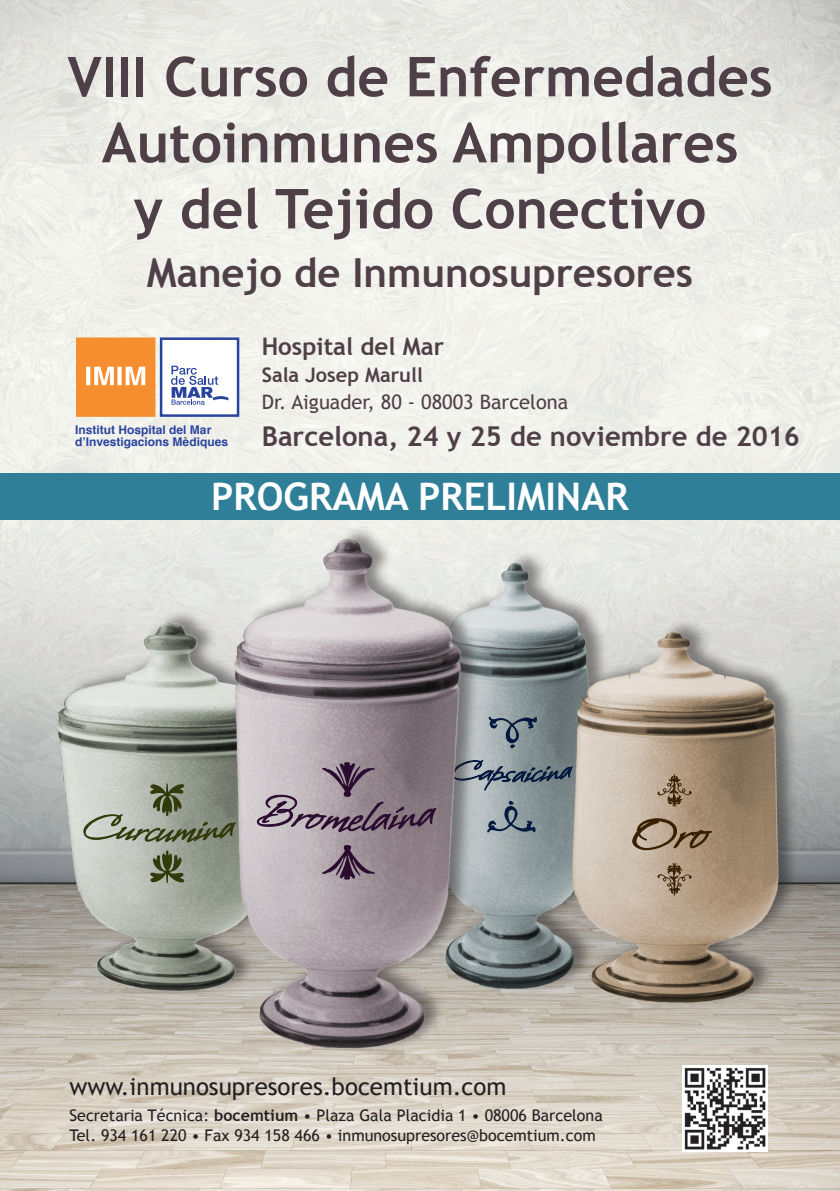
<style>
.page{position:relative;width:840px;height:1191px;background:#fff}
.page>*{position:absolute;margin:0;border:0;box-sizing:border-box;transform-origin:0 0}
.t1{font:700 55px/66px "Trebuchet MS";color:#4f3f47;text-align:center}
.t2{font:700 40px "Trebuchet MS";color:#4f3f47}
.t3{font:700 38px "Trebuchet MS";color:#fff}
.t4{font:700 27.4px "Trebuchet MS";color:#4f3f47}
.t5{font:700 24.2px "Trebuchet MS";color:#4f3f47}
.t6{font:24px "Trebuchet MS";color:#231f20}
.t7{font:20px "Trebuchet MS";color:#4f3f47}
.t8{font:700 20px "Trebuchet MS";color:#4f3f47}
.t9{font:16px/20px "Trebuchet MS";color:#231f20}
.t10{font:700 12px/12px "Helvetica";color:#29449c}
.s1{font-weight:700}
</style>
<div class="page">
<img style="left:0;top:0;width:839px;height:1191px">
<img style="left:28px;top:519px;width:172px;height:488px">
<svg style="left:150px;top:850px;width:34px;height:33px"></svg>
<img style="left:508px;top:519px;width:103px;height:486px">
<svg style="left:508px;top:801px;width:27px;height:31px"></svg>
<svg style="left:508px;top:716px;width:28px;height:32px"></svg>
<img style="left:567px;top:585px;width:246px;height:431px">
<svg style="left:657px;top:774px;width:34px;height:33px"></svg>
<svg style="left:83px;top:783px;width:117px;height:61px;background:#9fa495"></svg>
<svg style="left:508px;top:756px;width:64px;height:34px;background:#697880"></svg>
<img style="left:200px;top:519px;width:308px;height:561px">
<svg style="left:322px;top:845px;width:52px;height:34px;background:#847281"></svg>
<svg style="left:256px;top:762px;width:180px;height:70px;background:#92848e"></svg>
<svg style="left:632px;top:817px;width:80px;height:78px;background:#a8937b"></svg>
<img style="left:682px;top:1065px;width:85px;height:86px">
<div style="left:160px;top:337px;width:79px;height:80px;background:#fff;border:2px solid #29449c"></div>
<svg style="left:171px;top:366px;width:57px;height:39px"></svg>
<div style="left:76px;top:337px;width:79px;height:80px;background:#f68e30;border:2px solid #f68e30"></div>
<svg style="left:86px;top:367px;width:59px;height:18px"></svg>
<div style="left:0;top:473px;width:839px;height:46px;background:#307f99"></div>
<h1 class="t1" style="left:67px;top:44px;width:706px">VIII Curso de Enfermedades<br>Autoinmunes Ampollares<br>y del Tejido Conectivo</h1>
<h2 class="t2" style="left:147px;top:247px;width:547px">Manejo de Inmunosupresores</h2>
<p class="t10" style="left:75px;top:423px;width:154px">Institut Hospital del Mar d’Investigacions Mèdiques</p>
<h3 class="t5" style="left:261px;top:331px;width:184px">Hospital del Mar</h3>
<p class="t8" style="left:261px;top:363px;width:162px">Sala Josep Marull</p>
<p class="t7" style="left:261px;top:390px;width:308px">Dr. Aiguader, 80 - 08003 Barcelona</p>
<h3 class="t4" style="left:261px;top:419px;width:539px">Barcelona, 24 y 25 de noviembre de 2016</h3>
<h3 class="t3" style="left:211px;top:473px;width:418px">PROGRAMA PRELIMINAR</h3>
<h3 class="t6" style="left:69px;top:1072px;width:438px">www.inmunosupresores.bocemtium.com</h3>
<p class="t9" style="left:69px;top:1105px;width:534px">Secretaria Técnica: <span class="s1">bocemtium</span> • Plaza Gala Placidia 1 • 08006 Barcelona<br>Tel. 934 161 220 • Fax 934 158 466 • inmunosupresores@bocemtium.com</p>
</div>
